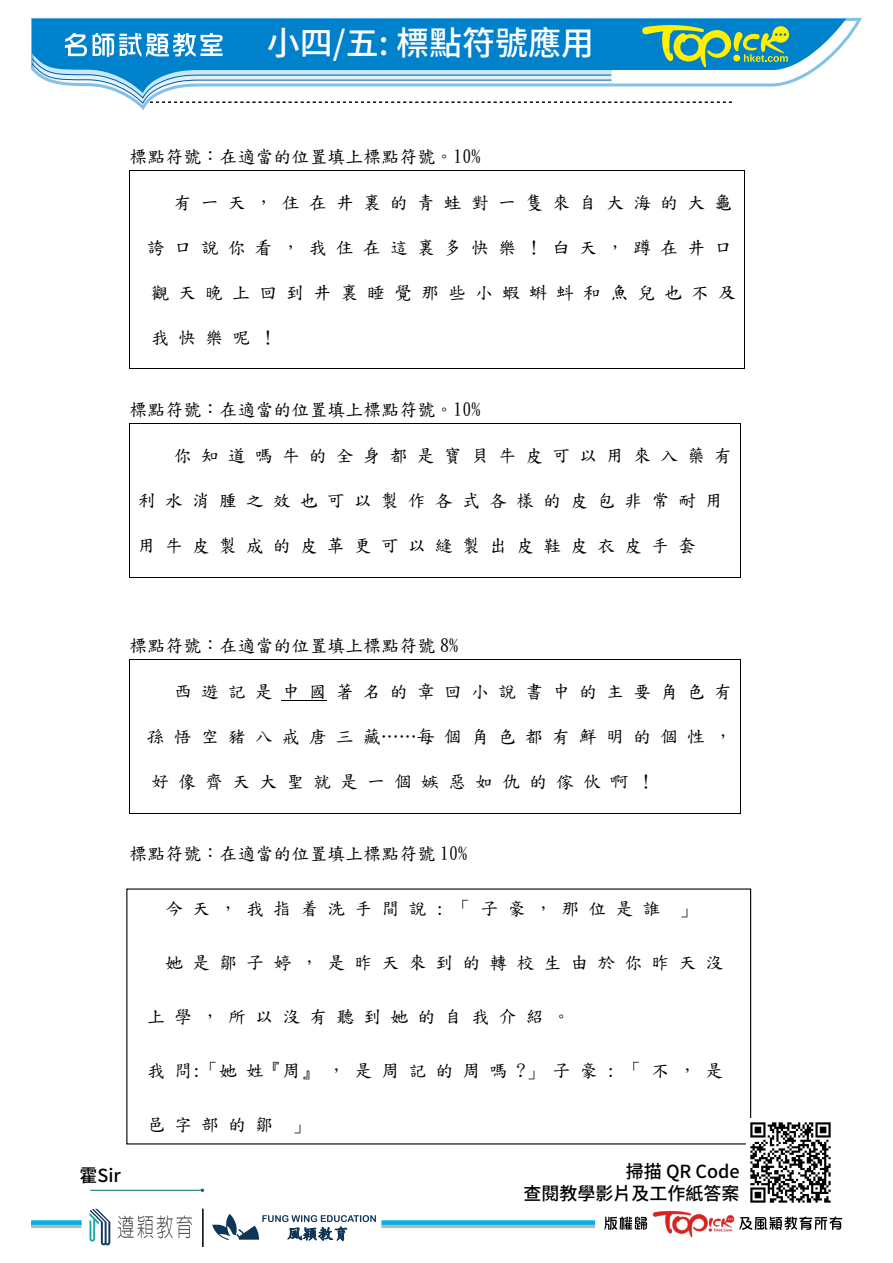
<style>
.page{position:relative;width:893px;height:1263px;background:#fff}
.page>*{position:absolute;margin:0;border:0;box-sizing:border-box;transform-origin:0 0}
.t1{font:500 33px "Source Han Sans TC";color:#fff}
.t2{font:18px "DF Kai Shu SB Estd BF";letter-spacing:.5em;color:#000}
.t3{font:18px "DF Kai Shu SB Estd BF";color:#000}
.t4{font:500 18px/21.6px "Source Han Sans TC";color:#000;text-align:right}
</style>
<div class="page">
<svg style="left:605px;top:1216px;width:42px;height:14px"></svg>
<svg style="left:739px;top:1217px;width:103px;height:13px"></svg>
<img style="left:652px;top:1210px;width:83px;height:28px">
<div style="left:381px;top:1223px;width:214px;height:5px;background:#b5b6b6"></div>
<div style="left:381px;top:1220px;width:214px;height:5px;background:#00afec"></div>
<div style="left:31px;top:1223px;width:51px;height:5px;background:#b5b6b6"></div>
<div style="left:31px;top:1220px;width:51px;height:5px;background:#00afec"></div>
<svg style="left:31px;top:17px;width:831px;height:93px"></svg>
<svg style="left:790px;top:19px;width:56px;height:74px"></svg>
<svg style="left:212px;top:1214px;width:164px;height:27px"></svg>
<svg style="left:89px;top:1208px;width:21px;height:37px"></svg>
<svg style="left:118px;top:1215px;width:74px;height:24px"></svg>
<hr style="left:202px;top:1208px;width:2px;height:39px;background:#000">
<hr style="left:86px;top:1190px;width:116px;height:1px;background:#006777">
<div style="left:31px;top:1152px;width:60px;height:60px;background:#fff;border-radius:50%"></div>
<svg style="left:31px;top:18px;width:759px;height:91px"></svg>
<hr style="left:130px;top:170px;width:614px;height:1px;background:#000">
<hr style="left:129px;top:171px;width:1px;height:198px;background:#000">
<hr style="left:130px;top:369px;width:614px;height:1px;background:#000">
<hr style="left:744px;top:171px;width:1px;height:198px;background:#000">
<hr style="left:130px;top:423px;width:610px;height:1px;background:#000">
<hr style="left:129px;top:424px;width:1px;height:153px;background:#000">
<hr style="left:130px;top:577px;width:610px;height:1px;background:#000">
<hr style="left:740px;top:424px;width:1px;height:153px;background:#000">
<hr style="left:282px;top:700px;width:45px;height:1px;background:#000">
<hr style="left:130px;top:659px;width:610px;height:1px;background:#000">
<hr style="left:129px;top:660px;width:1px;height:153px;background:#000">
<hr style="left:130px;top:813px;width:610px;height:1px;background:#000">
<hr style="left:740px;top:660px;width:1px;height:153px;background:#000">
<img style="left:750px;top:1122px;width:81px;height:81px">
<h1 class="t1" style="left:267px;top:25px;width:329px">小四/五: 標點符號應用</h1>
<p class="t3" style="left:129px;top:147px;width:353px">標點符號：在適當的位置填上標點符號。10%</p>
<p class="t2" style="left:174px;top:193px;width:569px">有一天，住在井裏的青蛙對一隻來自大海的大龜</p>
<p class="t2" style="left:147px;top:238px;width:587px">誇口說你看，我住在這裏多快樂！白天，蹲在井口</p>
<p class="t2" style="left:151px;top:283px;width:587px">觀天晚上回到井裏睡覺那些小蝦蝌蚪和魚兒也不及</p>
<p class="t2" style="left:151px;top:328px;width:127px">我快樂呢！</p>
<p class="t3" style="left:129px;top:401px;width:353px">標點符號：在適當的位置填上標點符號。10%</p>
<p class="t2" style="left:174px;top:447px;width:560px">你知道嗎牛的全身都是寶貝牛皮可以用來入藥有</p>
<p class="t2" style="left:138px;top:492px;width:587px">利水消腫之效也可以製作各式各樣的皮包非常耐用</p>
<p class="t2" style="left:138px;top:537px;width:560px">用牛皮製成的皮革更可以縫製出皮鞋皮衣皮手套</p>
<p class="t3" style="left:129px;top:636px;width:330px">標點符號：在適當的位置填上標點符號8%</p>
<p class="t2" style="left:174px;top:682px;width:560px">西遊記是中國著名的章回小說書中的主要角色有</p>
<p class="t2" style="left:147px;top:727px;width:587px">孫悟空豬八戒唐三藏……每個角色都有鮮明的個性，</p>
<p class="t2" style="left:151px;top:772px;width:506px">好像齊天大聖就是一個嫉惡如仇的傢伙啊！</p>
<p class="t3" style="left:129px;top:845px;width:339px">標點符號：在適當的位置填上標點符號10%</p>
<p class="t2" style="left:165px;top:899px;width:533px">今天，我指着洗手間說: 「子豪，那位是誰」</p>
<p class="t2" style="left:165px;top:954px;width:560px">她是鄒子婷，是昨天來到的轉校生由於你昨天沒</p>
<p class="t2" style="left:147px;top:1008px;width:425px">上學，所以沒有聽到她的自我介紹。</p>
<p class="t2" style="left:147px;top:1062px;width:578px">我問:「她姓『周』，是周記的周嗎?」子豪: 「不，是</p>
<p class="t2" style="left:147px;top:1116px;width:164px">邑字部的鄒 」</p>
<p class="t4" style="left:80px;top:1165px;width:43px">霍Sir</p>
<p class="t4" style="left:524px;top:1161px;width:218px">掃描 QR Code<br>查閱教學影片及工作紙答案</p>
</div>
